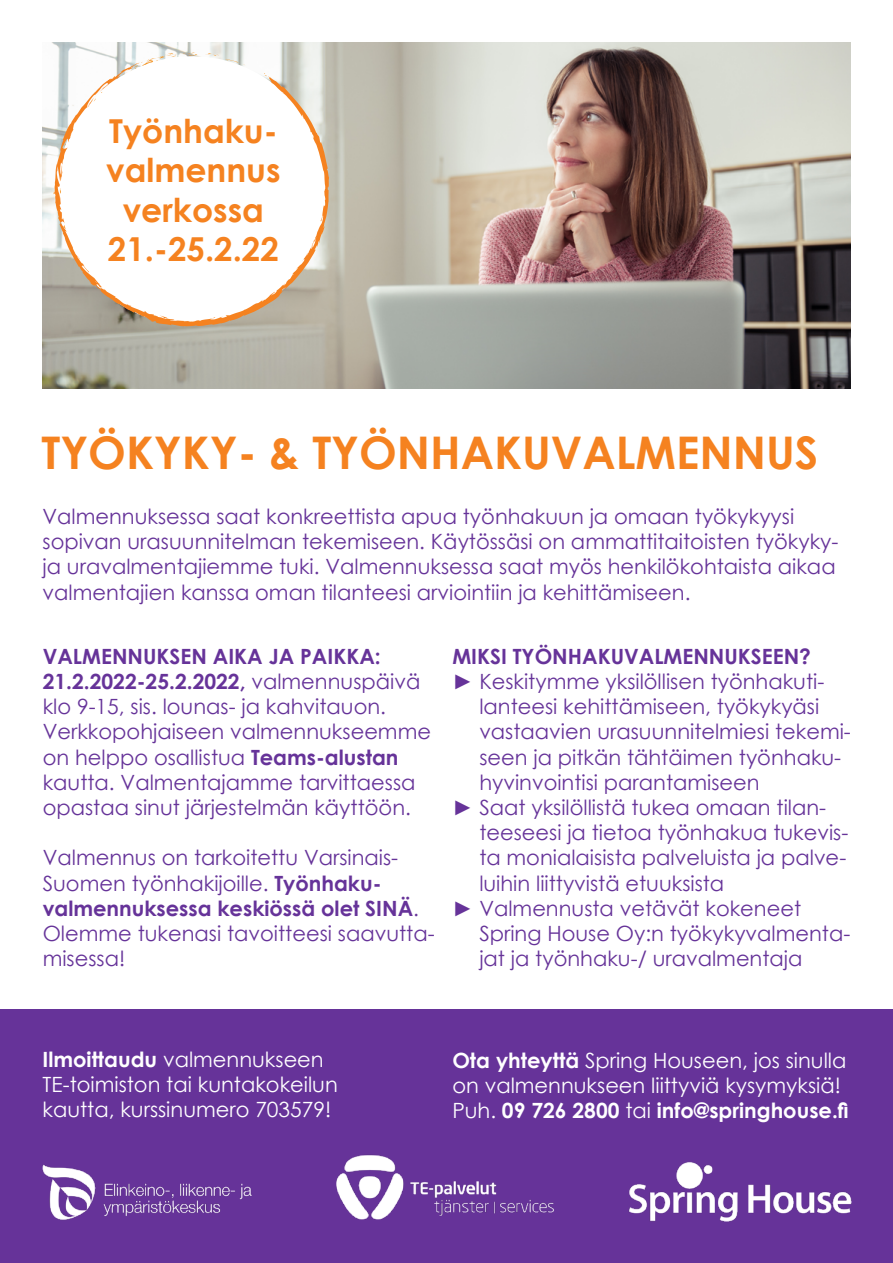
<style>
.page{position:relative;width:893px;height:1263px;background:#fff}
.page>*{position:absolute;margin:0;border:0;box-sizing:border-box;transform-origin:0 0}
.t1{font:700 45px "Century Gothic";color:#f58220}
.t2{font:700 33px/39.6px "Century Gothic";color:#f58220}
.t3{font:21px/25.2px "Century Gothic";color:#639}
.t4{font:21px/25.2px "Century Gothic";color:#fff}
.t5{font:700 21px "Century Gothic";color:#639}
.t6{font:700 21px "Century Gothic";color:#fff}
.s1{font-weight:700}
.s2{font-weight:400}
</style>
<div class="page">
<div style="left:0;top:1010px;width:893px;height:253px;background:#639"></div>
<img style="left:43px;top:43px;width:807px;height:345px">
<img style="left:42px;top:1164px;width:210px;height:56px">
<img style="left:336px;top:1154px;width:218px;height:66px">
<img style="left:628px;top:1162px;width:224px;height:60px">
<svg style="left:42px;top:42px;width:303px;height:302px"></svg>
<svg style="left:205px;top:53px;width:40px;height:10px"></svg>
<svg style="left:54px;top:63px;width:275px;height:264px"></svg>
<svg style="left:98px;top:287px;width:6px;height:3px"></svg>
<svg style="left:110px;top:52px;width:88px;height:29px"></svg>
<svg style="left:81px;top:92px;width:21px;height:18px"></svg>
<svg style="left:65px;top:141px;width:5px;height:4px"></svg>
<svg style="left:263px;top:73px;width:8px;height:6px"></svg>
<p class="t2" style="left:106px;top:109px;width:176px">Työnhaku&shy;valmennus</p>
<p class="t2" style="left:108px;top:189px;width:172px;text-align:center">verkossa<br>21.-25.2.22</p>
<p class="t1" style="left:41px;top:419px;width:778px">TYÖKYKY- &amp; TYÖNHAKUVALMENNUS</p>
<p class="t3" style="left:43px;top:503px;width:753px">Valmennuksessa saat konkreettista apua työnhakuun ja omaan työkykyysi</p>
<p class="t3" style="left:43px;top:529px;width:797px">sopivan urasuunnitelman tekemiseen. Käytössäsi on ammattitaitoisten työkyky&shy;ja uravalmentajiemme tuki. Valmennuksessa saat myös henkilökohtaista aikaa valmentajien kanssa oman tilanteesi arviointiin ja kehittämiseen.</p>
<p class="t5" style="left:43px;top:640px;width:340px">VALMENNUKSEN AIKA JA PAIKKA:</p>
<p class="t3" style="left:43px;top:668px;width:379px"><span class="s1">21.2.2022-25.2.2022,</span> valmennuspäivä klo 9-15, sis. lounas- ja kahvitauon.</p>
<p class="t3" style="left:43px;top:719px;width:390px">Verkkopohjaiseen valmennukseemme on helppo osallistua <span class="s1">Teams-alustan </span>kautta. Valmentajamme tarvittaessa opastaa sinut järjestelmän käyttöön.</p>
<p class="t3" style="left:43px;top:845px;width:393px">Valmennus on tarkoitettu Varsinais-<br>Suomen työnhakijoille. <span class="s1">Työnhaku&shy;valmennuksessa keskiössä olet SINÄ</span>.<br>Olemme tukenasi tavoitteesi saavutta&shy;misessa!</p>
<p class="t5" style="left:452px;top:640px;width:360px">MIKSI TYÖNHAKUVALMENNUKSEEN?</p>
<p class="t3" style="left:479px;top:668px;width:373px;text-indent:-27px">► Keskitymme yksilöllisen työnhakuti&shy;lanteesi kehittämiseen, työkykyäsi vastaavien urasuunnitelmiesi tekemi&shy;seen ja pitkän tähtäimen työnhaku&shy;hyvinvointisi parantamiseen</p>
<p class="t3" style="left:479px;top:794px;width:371px;text-indent:-27px">► Saat yksilöllistä tukea omaan tilan&shy;teeseesi ja tietoa työnhakua tukevis&shy;ta monialaisista palveluista ja palve&shy;luihin liittyvistä etuuksista</p>
<p class="t3" style="left:479px;top:895px;width:372px;text-indent:-27px">► Valmennusta vetävät kokeneet<br>Spring House Oy:n työkykyvalmenta&shy;jat ja työnhaku-/ uravalmentaja</p>
<p class="t4" style="left:43px;top:1046px;width:297px"><span class="s1">Ilmoittaudu</span> valmennukseen<br>TE-toimiston tai kuntakokeilun kautta, kurssinumero 703579!</p>
<p class="t4" style="left:452px;top:1047px;width:396px"><span class="s1">Ota yhteyttä</span> Spring Houseen, jos sinulla on valmennukseen liittyviä kysymyksiä!</p>
<p class="t6" style="left:452px;top:1095px;width:398px"><span class="s2">Puh.</span> 09 726 2800 <span class="s2">tai</span> info@springhouse.fi</p>
</div>
